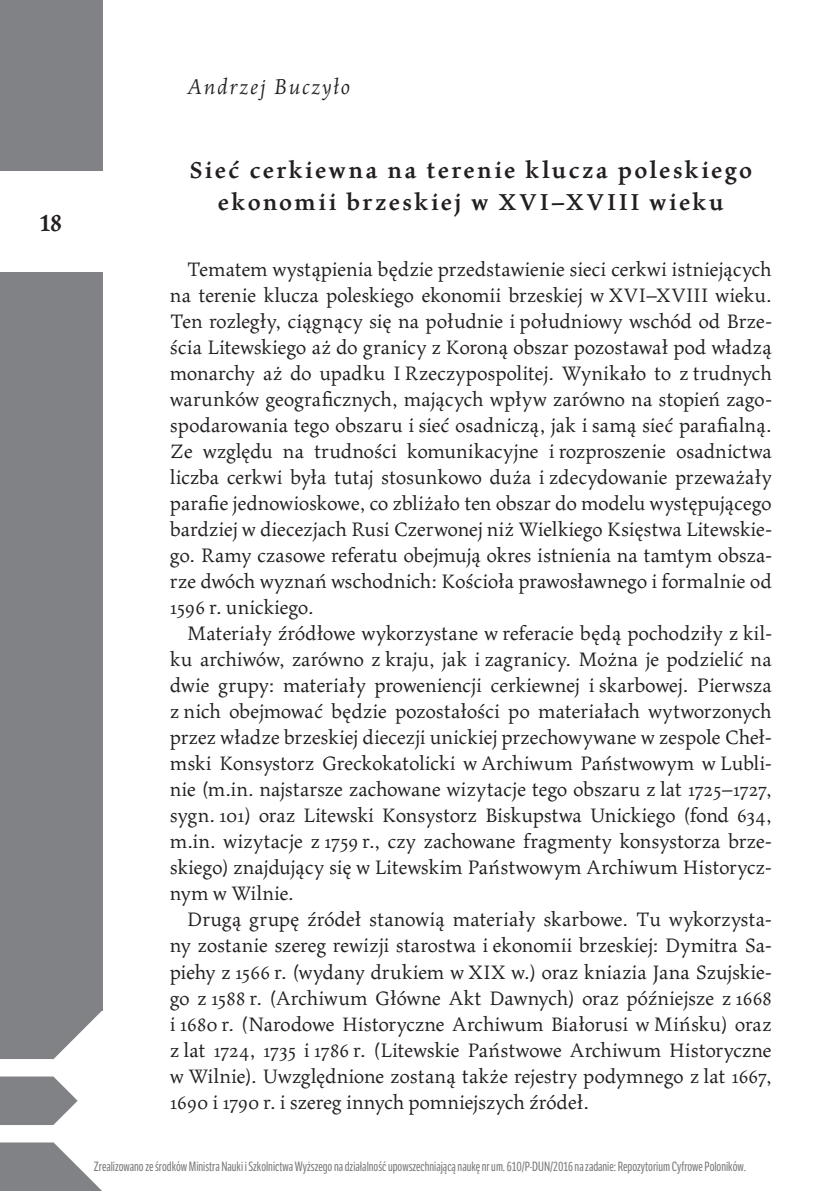
<style>
.page{position:relative;width:840px;height:1191px;background:#fff}
.page>*{position:absolute;margin:0;border:0;box-sizing:border-box;transform-origin:0 0}
.t1{font:700 28px "Maiola";color:#231f20}
.t2{font:700 26px/32px "Maiola";letter-spacing:.1em;color:#231f20;text-align:center}
.t3{font:italic 24px "Maiola";letter-spacing:.07em;color:#231f20}
.t4{font:22px/26px "Maiola";letter-spacing:.005em;color:#231f20;text-align:justify}
.t5{font:13px "LFT Etica Compressed";color:#787878}
</style>
<div class="page">
<div style="left:0;top:272px;width:102px;height:739px;background:#808285"></div>
<div style="left:0;top:0;width:102px;height:170px;background:#808285"></div>
<svg style="left:0;top:1142px;width:102px;height:49px"></svg>
<svg style="left:0;top:1011px;width:102px;height:48px"></svg>
<svg style="left:0;top:1076px;width:78px;height:49px"></svg>
<p class="t1" style="left:40px;top:203px;width:24px">18</p>
<p class="t3" style="left:187px;top:71px;width:164px">Andrzej Buczyło</p>
<p class="t2" style="left:189px;top:153px;width:564px">Sieć cerkiewna na terenie klucza poleskiego ekonomii brzeskiej w XVI–XVIII wieku</p>
<p class="t4" style="left:170px;top:256px;width:603px;text-indent:17px">Tematem wystąpienia będzie przedstawienie sieci cerkwi istniejących na terenie klucza poleskiego ekonomii brzeskiej w XVI–XVIII wieku.<br>Ten rozległy, ciągnący się na południe i południowy wschód od Brze&shy;ścia Litewskiego aż do granicy z Koroną obszar pozostawał pod władzą monarchy aż do upadku I Rzeczypospolitej. Wynikało to z trudnych warunków geograficznych, mających wpływ zarówno na stopień zago&shy;spodarowania tego obszaru i sieć osadniczą, jak i samą sieć parafialną.<br>Ze względu na trudności komunikacyjne i rozproszenie osadnictwa liczba cerkwi była tutaj stosunkowo duża i zdecydowanie przeważały parafie jednowioskowe, co zbliżało ten obszar do modelu występującego bardziej w diecezjach Rusi Czerwonej niż Wielkiego Księstwa Litewskie&shy;go. Ramy czasowe referatu obejmują okres istnienia na tamtym obsza&shy;rze dwóch wyznań wschodnich: Kościoła prawosławnego i formalnie od 1596 r. unickiego.</p>
<p class="t4" style="left:170px;top:620px;width:603px;text-indent:17px">Materiały źródłowe wykorzystane w referacie będą pochodziły z kil&shy;ku archiwów, zarówno z kraju, jak i zagranicy. Można je podzielić na dwie grupy: materiały proweniencji cerkiewnej i skarbowej. Pierwsza z nich obejmować będzie pozostałości po materiałach wytworzonych przez władze brzeskiej diecezji unickiej przechowywane w zespole Cheł&shy;mski Konsystorz Greckokatolicki w Archiwum Państwowym w Lubli&shy;nie (m.in. najstarsze zachowane wizytacje tego obszaru z lat 1725–1727, sygn. 101) oraz Litewski Konsystorz Biskupstwa Unickiego (fond 634, m.in. wizytacje z 1759 r., czy zachowane fragmenty konsystorza brze&shy;skiego) znajdujący się w Litewskim Państwowym Archiwum Historycz&shy;nym w Wilnie.</p>
<p class="t4" style="left:170px;top:906px;width:602px;text-indent:17px">Drugą grupę źródeł stanowią materiały skarbowe. Tu wykorzysta&shy;ny zostanie szereg rewizji starostwa i ekonomii brzeskiej: Dymitra Sa&shy;piehy z 1566 r. (wydany drukiem w XIX w.) oraz kniazia Jana Szujskie&shy;go z 1588 r. (Archiwum Główne Akt Dawnych) oraz późniejsze z 1668 i 1680 r. (Narodowe Historyczne Archiwum Białorusi w Mińsku) oraz z lat 1724, 1735 i 1786 r. (Litewskie Państwowe Archiwum Historyczne w Wilnie). Uwzględnione zostaną także rejestry podymnego z lat 1667, 1690 i 1790 r. i szereg innych pomniejszych źródeł.</p>
<p class="t5" style="left:94px;top:1159px;width:653px">Zrealizowano ze środków Ministra Nauki i Szkolnictwa Wyższego na działalność upowszechniającą naukę nr um. 610/P-DUN/2016 na zadanie: Repozytorium Cyfrowe Poloników.</p>
</div>
